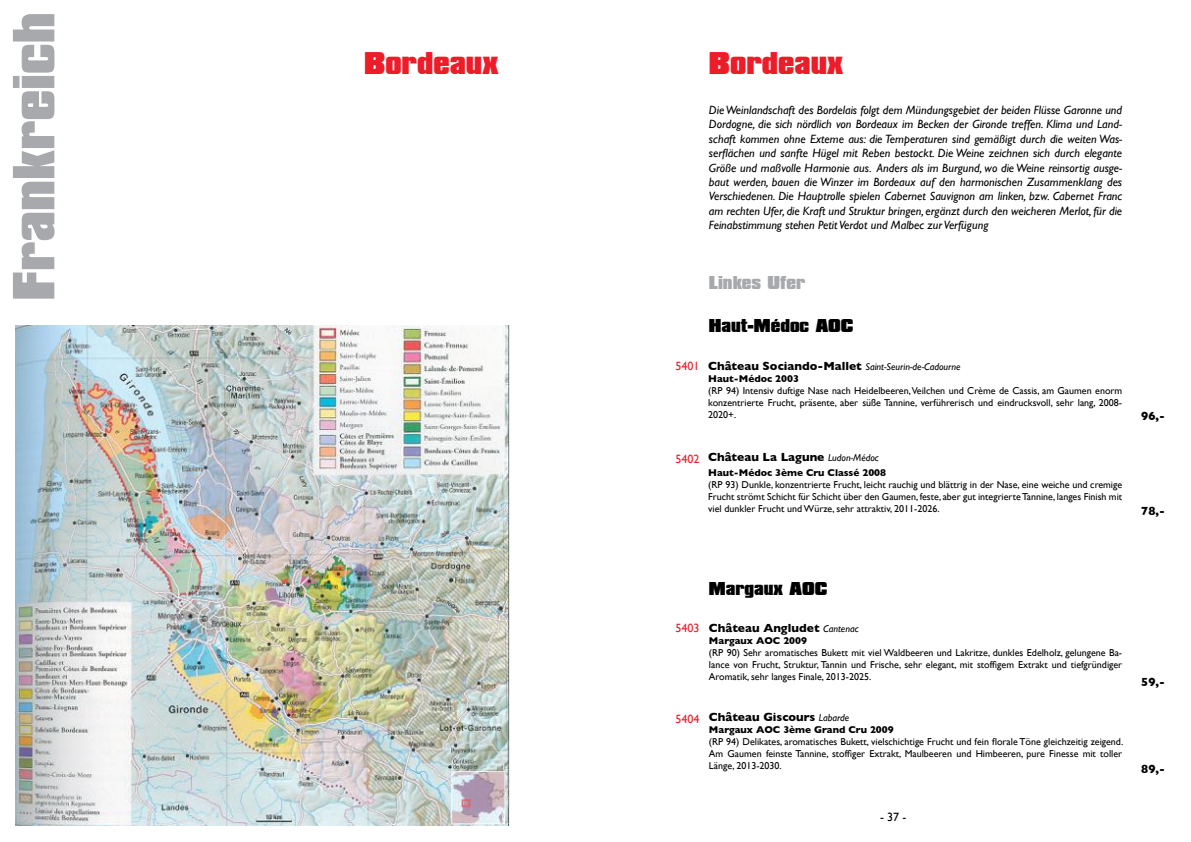
<style>
.page{position:relative;width:1191px;height:842px;background:#fff}
.page>*{position:absolute;margin:0;border:0;box-sizing:border-box;transform-origin:0 0}
.t1{font:900 51px "Compacta BT";color:#a7a9ac}
.t2{font:900 27px "Compacta BT";color:#ed1c29}
.t3{font:900 16px "Compacta BT";color:#000}
.t4{font:900 16px "Compacta BT";color:#a7a9ac}
.t5{font:italic 12px/14.4px "Gill Sans";color:#000;text-align:justify}
.t6{font:700 12px "Gill Sans";color:#000}
.t7{font:12px "Gill Sans";color:#ed1c29}
.t8{font:12px "Gill Sans";color:#000}
.t9{font:10px/12px "Gill Sans";color:#000;text-align:justify}
.t10{font:700 10px "Gill Sans";color:#000}
.t11{font:italic 10px/12px "Gill Sans";color:#000}
.s1{font-weight:700;font-style:normal;font-size:12px}
.s2{font-weight:700;font-style:normal}
.s3{font-weight:400;font-style:italic;font-size:10px}
</style>
<div class="page">
<img style="left:16px;top:326px;width:493px;height:500px">
<h1 class="t1" style="left:3px;top:300px;width:290px;rotate:-90deg">Frankreich</h1>
<h2 class="t2" style="left:364px;top:47px;width:136px">Bordeaux</h2>
<h2 class="t2" style="left:709px;top:47px;width:136px">Bordeaux</h2>
<p class="t5" style="left:709px;top:103px;width:415px">Die Weinlandschaft des Bordelais folgt dem Mündungsgebiet der beiden Flüsse Garonne und Dordogne, die sich nördlich von Bordeaux im Becken der Gironde treffen. Klima und Land&shy;schaft kommen ohne Exteme aus: die Temperaturen sind gemäßigt durch die weiten Was&shy;serflächen und sanfte Hügel mit Reben bestockt. Die Weine zeichnen sich durch elegante Größe und maßvolle Harmonie aus. Anders als im Burgund, wo die Weine reinsortig ausge&shy;baut werden, bauen die Winzer im Bordeaux auf den harmonischen Zusammenklang des Verschiedenen. Die Hauptrolle spielen Cabernet Sauvignon am linken, bzw. Cabernet Franc am rechten Ufer, die Kraft und Struktur bringen, ergänzt durch den weicheren Merlot, für die Feinabstimmung stehen Petit Verdot und Malbec zur Verfügung</p>
<h3 class="t4" style="left:709px;top:273px;width:98px">Linkes Ufer</h3>
<h3 class="t3" style="left:709px;top:316px;width:146px">Haut-Médoc AOC</h3>
<p class="t7" style="left:675px;top:359px;width:25px">5401</p>
<p class="t7" style="left:675px;top:452px;width:25px">5402</p>
<p class="t11" style="left:708px;top:361px;width:254px"><span class="s1">Château Sociando-Mallet</span> Saint-Seurin-de-Cadourne<br><span class="s2">Haut-Médoc 2003</span></p>
<p class="t9" style="left:708px;top:385px;width:415px">(RP 94) Intensiv duftige Nase nach Heidelbeeren, Veilchen und Crème de Cassis, am Gaumen enorm konzentrierte Frucht, präsente, aber süße Tannine, verführerisch und eindrucksvoll, sehr lang, 2008- 2020+.</p>
<p class="t6" style="left:708px;top:450px;width:172px">Château La Lagune <span class="s3">Ludon-Médoc</span></p>
<p class="t10" style="left:708px;top:466px;width:179px">Haut-Médoc 3ème Cru Classé 2008</p>
<p class="t9" style="left:708px;top:478px;width:415px">(RP 93) Dunkle, konzentrierte Frucht, leicht rauchig und blättrig in der Nase, eine weiche und cremige Frucht strömt Schicht für Schicht über den Gaumen, feste, aber gut integrierte Tannine, langes Finish mit viel dunkler Frucht und Würze, sehr attraktiv, 2011-2026.</p>
<p class="t6" style="left:1141px;top:409px;width:25px">96,-</p>
<p class="t6" style="left:1141px;top:504px;width:25px">78,-</p>
<h3 class="t3" style="left:709px;top:578px;width:120px">Margaux AOC</h3>
<p class="t7" style="left:675px;top:621px;width:25px">5403</p>
<p class="t7" style="left:675px;top:712px;width:25px">5404</p>
<p class="t6" style="left:709px;top:621px;width:151px">Château Angludet <span class="s3">Cantenac</span></p>
<p class="t10" style="left:709px;top:635px;width:100px">Margaux AOC 2009</p>
<p class="t9" style="left:709px;top:646px;width:415px">(RP 90) Sehr aromatisches Bukett mit viel Waldbeeren und Lakritze, dunkles Edelholz, gelungene Ba&shy;lance von Frucht, Struktur, Tannin und Frische, sehr elegant, mit stoffigem Extrakt und tiefgründiger Aromatik, sehr langes Finale, 2013-2025.</p>
<p class="t6" style="left:709px;top:709px;width:142px">Château Giscours <span class="s3">Labarde</span></p>
<p class="t10" style="left:709px;top:723px;width:186px">Margaux AOC 3ème Grand Cru 2009</p>
<p class="t9" style="left:709px;top:735px;width:416px">(RP 94) Delikates, aromatisches Bukett, vielschichtige Frucht und fein florale Töne gleichzeitig zeigend.<br>Am Gaumen feinste Tannine, stoffiger Extrakt, Maulbeeren und Himbeeren, pure Finesse mit toller Länge, 2013-2030.</p>
<p class="t8" style="left:880px;top:810px;width:28px">- 37 -</p>
<p class="t6" style="left:1141px;top:675px;width:25px">59,-</p>
<p class="t6" style="left:1141px;top:762px;width:25px">89,-</p>
</div>
